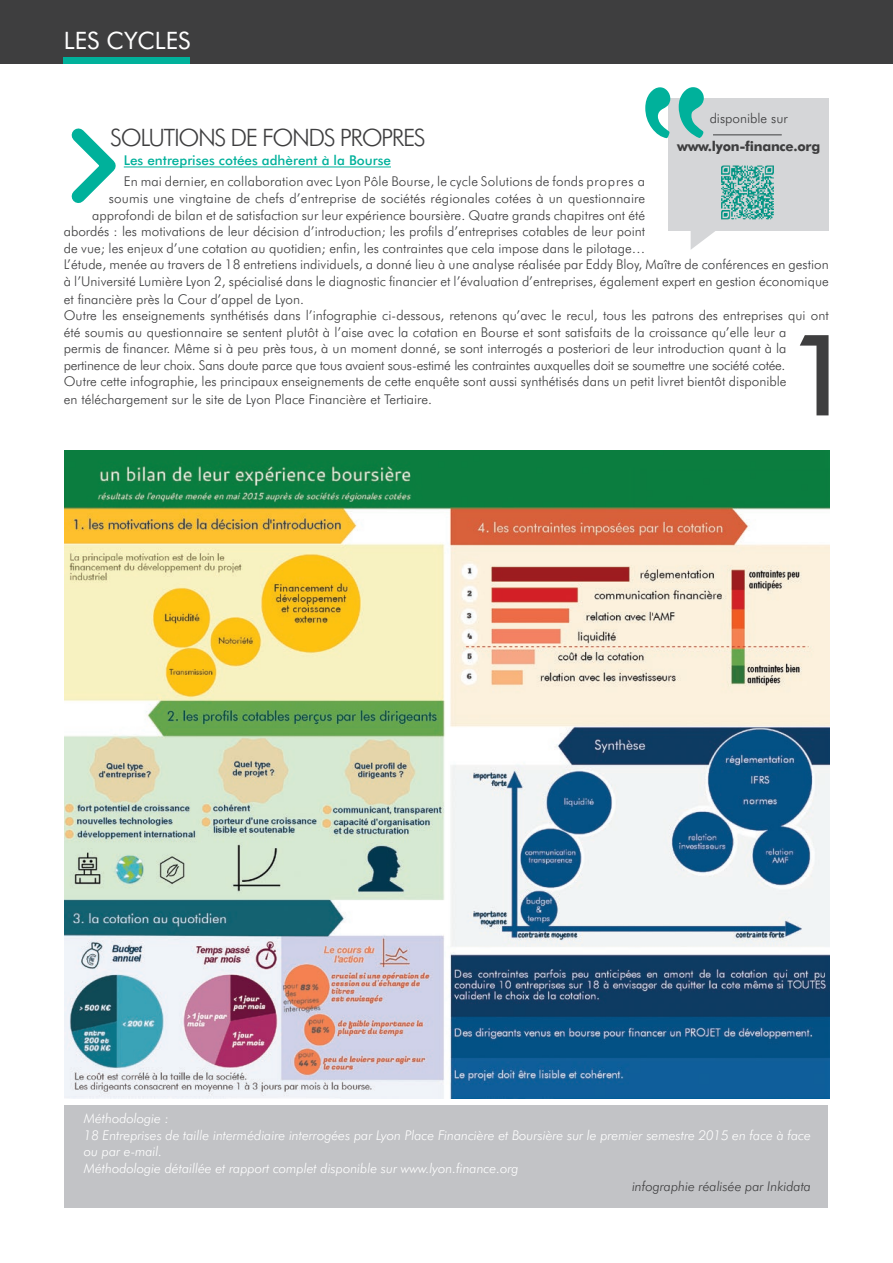
<style>
.page{position:relative;width:893px;height:1263px;background:#fff}
.page>*{position:absolute;margin:0;border:0;box-sizing:border-box;transform-origin:0 0}
.t1{font:500 113.4px "Futura BT";color:#3e3e3f}
.t2{font:300 24px "Futura BT";letter-spacing:-.06em;color:#3e3e3f}
.t3{font:24px "Futura BT";color:#fff}
.t4{font:300 13.5px/16.5px "Futura BT";color:#3e3e3f}
.t5{font:italic 300 13.5px/16.5px "Futura BT";letter-spacing:-.005em;color:#fff}
.t6{font:500 13.5px "Futura BT";color:#00b19b}
.t7{font:italic 300 13.5px "Futura BT";letter-spacing:-.005em;color:#3e3e3f}
.t8{font:700 13.5px "Futura BT";letter-spacing:-.02em;color:#3e3e3f}
</style>
<div class="page">
<div style="left:0;top:0;width:893px;height:64px;background:#3e3e3f"></div>
<div style="left:64px;top:58px;width:126px;height:6px;background:#00b19b"></div>
<hr style="left:124px;top:166px;width:267px;height:1px;background:#00b19b">
<svg style="left:71px;top:128px;width:57px;height:75px"></svg>
<div style="left:65px;top:1106px;width:763px;height:102px;background:#c2c3c6"></div>
<div style="left:668px;top:98px;width:161px;height:132px;background:#d5d6d8"></div>
<hr style="left:713px;top:134px;width:69px;height:1px;background:#3e3e3f">
<svg style="left:645px;top:87px;width:59px;height:51px"></svg>
<img style="left:65px;top:450px;width:765px;height:648px">
<svg style="left:691px;top:230px;width:25px;height:19px"></svg>
<img style="left:721px;top:165px;width:53px;height:55px">
<p class="t3" style="left:64px;top:26px;width:128px">LES CYCLES</p>
<p class="t4" style="left:710px;top:110px;width:80px">disponible sur</p>
<p class="t8" style="left:677px;top:138px;width:145px">www.lyon-finance.org</p>
<p class="t2" style="left:110px;top:123px;width:317px">SOLUTIONS DE FONDS PROPRES</p>
<p class="t6" style="left:124px;top:152px;width:269px">Les entreprises cotées adhèrent à la Bourse</p>
<p class="t4" style="left:124px;top:173px;width:523px">En mai dernier, en collaboration avec Lyon Pôle Bourse, le cycle Solutions de fonds propres a</p>
<p class="t4" style="left:109px;top:190px;width:538px">soumis une vingtaine de chefs d’entreprise de sociétés régionales cotées à un questionnaire</p>
<p class="t4" style="left:92px;top:206px;width:555px">approfondi de bilan et de satisfaction sur leur expérience boursière. Quatre grands chapitres ont été</p>
<p class="t4" style="left:64px;top:223px;width:583px">abordés : les motivations de leur décision d’introduction; les profils d’entreprises cotables de leur point</p>
<p class="t4" style="left:64px;top:239px;width:583px">de vue; les enjeux d’une cotation au quotidien; enfin, les contraintes que cela impose dans le pilotage…</p>
<p class="t4" style="left:64px;top:256px;width:766px">L’étude, menée au travers de 18 entretiens individuels, a donné lieu à une analyse réalisée par Eddy Bloy, Maître de conférences en gestion</p>
<p class="t4" style="left:64px;top:272px;width:767px">à l’Université Lumière Lyon 2, spécialisé dans le diagnostic financier et l’évaluation d’entreprises, également expert en gestion économique</p>
<p class="t4" style="left:64px;top:290px;width:242px">et financière près la Cour d’appel de Lyon.</p>
<p class="t4" style="left:64px;top:307px;width:767px">Outre les enseignements synthétisés dans l’infographie ci-dessous, retenons qu’avec le recul, tous les patrons des entreprises qui ont été soumis au questionnaire se sentent plutôt à l’aise avec la cotation en Bourse et sont satisfaits de la croissance qu’elle leur a<br>permis de financer. Même si à peu près tous, à un moment donné, se sont interrogés a posteriori de leur introduction quant à la pertinence de leur choix. Sans doute parce que tous avaient sous-estimé les contraintes auxquelles doit se soumettre une société cotée.</p>
<p class="t4" style="left:64px;top:372px;width:724px;line-height:18px">Outre cette infographie, les principaux enseignements de cette enquête sont aussi synthétisés dans un petit livret bientôt disponible en téléchargement sur le site de Lyon Place Financière et Tertiaire.</p>
<p class="t1" style="left:787px;top:306px;width:70px">1</p>
<p class="t5" style="left:84px;top:1110px;width:86px">Méthodologie :</p>
<p class="t5" style="left:84px;top:1127px;width:729px">18 Entreprises de taille intermédiaire interrogées par Lyon Place Financière et Boursière sur le premier semestre 2015 en face à face ou par e-mail.</p>
<p class="t5" style="left:84px;top:1160px;width:436px">Méthodologie détaillée et rapport complet disponible sur www.lyon.finance.org</p>
<p class="t7" style="left:632px;top:1178px;width:181px">infographie réalisée par Inkidata</p>
</div>
